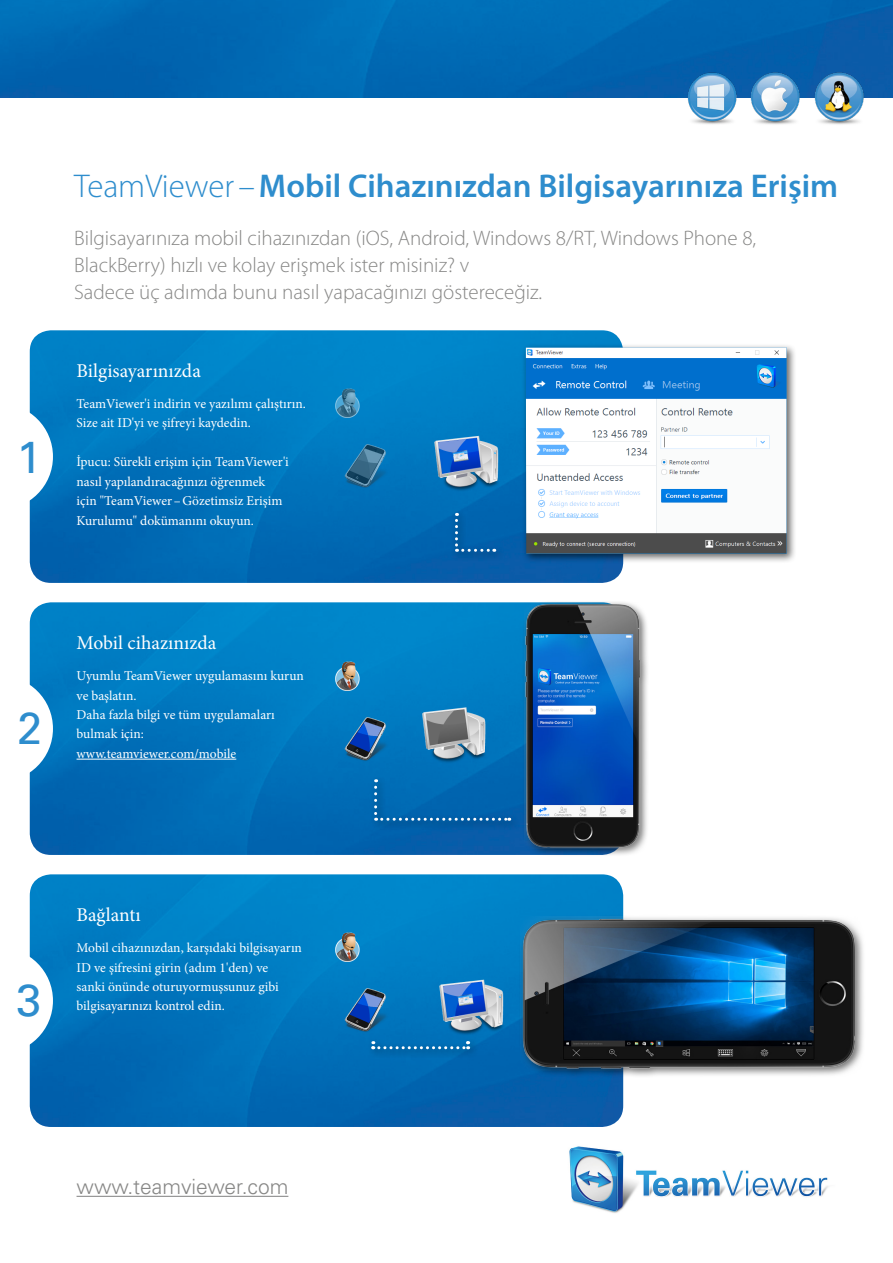
<style>
.page{position:relative;width:893px;height:1263px;background:#fff}
.page>*{position:absolute;margin:0;border:0;box-sizing:border-box;transform-origin:0 0}
.Aufzählungsheadline{font:45px "Univers LT Std";color:#2e8dcd}
.Headline{font:600 33px "Myriad Pro";color:#2e8dcd}
.Headline-2{font:300 21px/27px "Myriad Pro";color:#878786}
.Headline-3{font:300 21px "Univers LT Std";color:#878786}
.Subheadline_02{font:19.5px "Minion Pro";color:#fff}
.Fliesstext{font:13.5px/19.5px "Minion Pro";color:#fff}
.s1{font-weight:300}
</style>
<div class="page">
<img style="left:0;top:0;width:893px;height:97px">
<img style="left:30px;top:874px;width:593px;height:253px">
<svg style="left:29px;top:948px;width:24px;height:106px"></svg>
<img style="left:30px;top:602px;width:491px;height:253px">
<svg style="left:29px;top:676px;width:24px;height:106px"></svg>
<img style="left:30px;top:330px;width:593px;height:253px">
<svg style="left:29px;top:404px;width:24px;height:106px"></svg>
<img style="left:569px;top:1146px;width:260px;height:67px">
<img style="left:748px;top:72px;width:54px;height:53px">
<img style="left:812px;top:72px;width:53px;height:53px">
<hr style="left:77px;top:759px;width:159px;height:1px;background:#fff">
<img style="left:399px;top:1020px;width:136px;height:107px">
<img style="left:323px;top:884px;width:102px;height:136px">
<div style="left:518px;top:913px;width:349px;height:166px;background:#000;opacity:.6"></div>
<img style="left:520px;top:916px;width:338px;height:155px">
<img style="left:425px;top:918px;width:94px;height:132px">
<img style="left:319px;top:918px;width:94px;height:132px">
<div style="left:370px;top:776px;width:150px;height:54px;background:#000;opacity:.6"></div>
<svg style="left:374px;top:779px;width:136px;height:42px;background:#096bb2"></svg>
<div style="left:451px;top:510px;width:54px;height:51px;background:#000;opacity:.6"></div>
<svg style="left:455px;top:513px;width:40px;height:39px;background:#0f6aaf"></svg>
<div style="left:368px;top:1038px;width:111px;height:21px;background:#0068ae"></div>
<svg style="left:371px;top:1041px;width:98px;height:8px"></svg>
<img style="left:420px;top:377px;width:94px;height:129px">
<img style="left:319px;top:375px;width:94px;height:131px">
<img style="left:319px;top:647px;width:94px;height:132px">
<img style="left:408px;top:647px;width:94px;height:131px">
<div style="left:521px;top:343px;width:276px;height:221px;background:#000;opacity:.6"></div>
<img style="left:526px;top:347px;width:261px;height:207px">
<img style="left:686px;top:72px;width:53px;height:52px">
<div style="left:521px;top:599px;width:128px;height:258px;background:#000;opacity:.6"></div>
<img style="left:524px;top:602px;width:116px;height:246px">
<hr style="left:77px;top:1196px;width:211px;height:1px;background:#878786">
<p class="Aufzählungsheadline" style="left:17px;top:430px;width:27px">1</p>
<p class="Headline" style="left:74px;top:165px;width:765px"><span class="s1">TeamViewer–</span>Mobil Cihazınızdan Bilgisayarınıza Erişim</p>
<p class="Headline-2" style="left:74px;top:225px;width:684px">Bilgisayarınıza mobil cihazınızdan (iOS, Android, Windows 8/RT, Windows Phone 8,<br>BlackBerry) hızlı ve kolay erişmek ister misiniz? v<br>Sadece üç adımda bunu nasıl yapacağınızı göstereceğiz.</p>
<p class="Subheadline_02" style="left:77px;top:357px;width:126px">Bilgisayarınızda</p>
<p class="Fliesstext" style="left:77px;top:394px;width:231px">TeamViewer'i indirin ve yazılımı çalıştırın.<br>Size ait ID'yi ve şifreyi kaydedin.</p>
<p class="Fliesstext" style="left:77px;top:452px;width:214px">İpucu: Sürekli erişim için TeamViewer'i nasıl yapılandıracağınızı öğrenmek<br>için "TeamViewer–Gözetimsiz Erişim Kurulumu" dokümanını okuyun.</p>
<p class="Aufzählungsheadline" style="left:17px;top:702px;width:27px">2</p>
<p class="Subheadline_02" style="left:77px;top:629px;width:141px">Mobil cihazınızda</p>
<p class="Fliesstext" style="left:77px;top:666px;width:229px">Uyumlu TeamViewer uygulamasını kurun ve başlatın.</p>
<p class="Fliesstext" style="left:77px;top:705px;width:200px">Daha fazla bilgi ve tüm uygulamaları bulmak için:</p>
<p class="Fliesstext" style="left:77px;top:744px;width:161px">www.teamviewer.com/mobile</p>
<p class="Aufzählungsheadline" style="left:16px;top:973px;width:27px">3</p>
<p class="Subheadline_02" style="left:77px;top:901px;width:66px">Bağlantı</p>
<p class="Fliesstext" style="left:77px;top:938px;width:227px">Mobil cihazınızdan, karşıdaki bilgisayarın ID ve şifresini girin (adım 1'den) ve<br>sanki önünde oturuyormuşsunuz gibi bilgisayarınızı kontrol edin.</p>
<p class="Headline-3" style="left:77px;top:1174px;width:213px">www.teamviewer.com</p>
</div>
